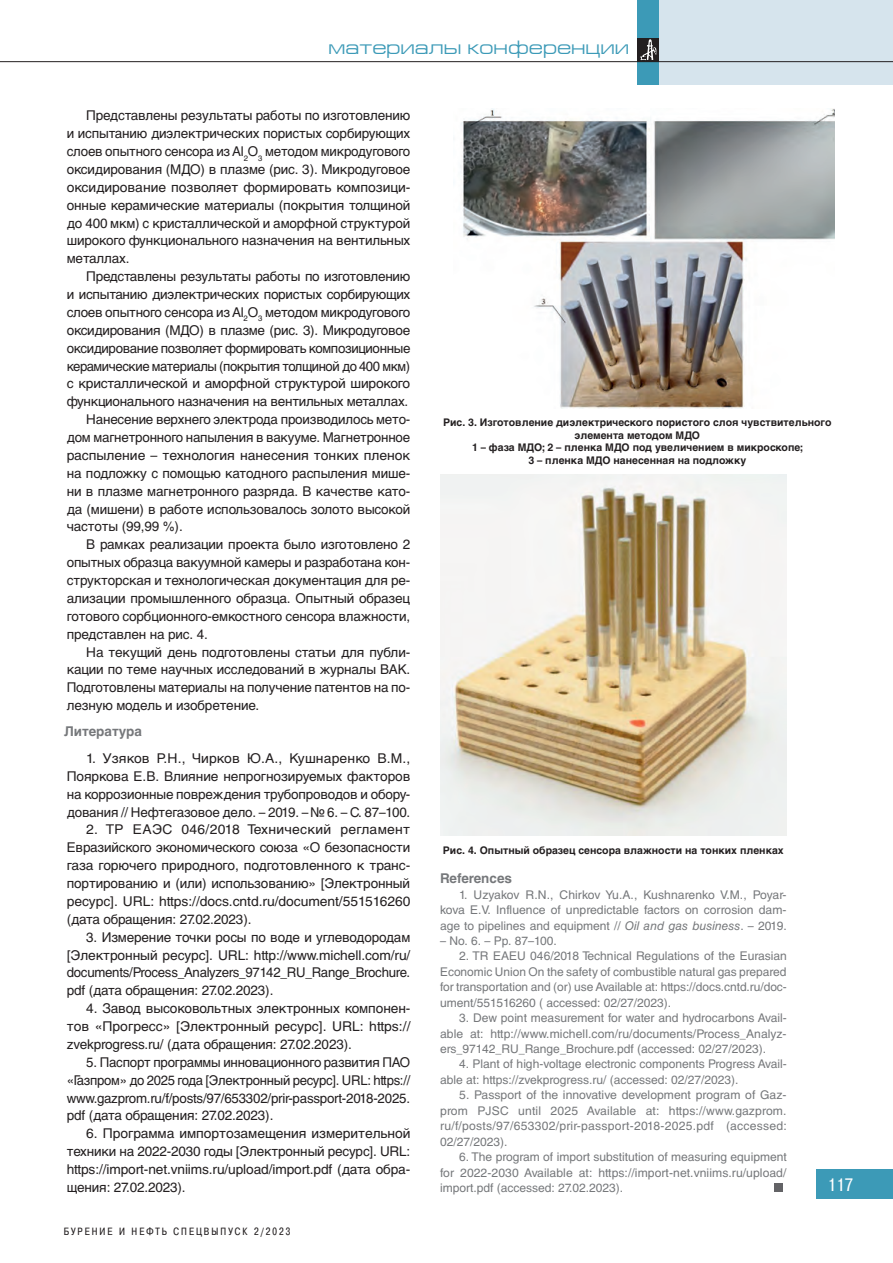
<style>
.page{position:relative;width:893px;height:1263px;background:#fff}
.page>*{position:absolute;margin:0;border:0;box-sizing:border-box;transform-origin:0 0}
.t1{font:19.5px "Europe Ext";color:#3c9ab7}
.t2{font:18px "Pragmatica Cond C";color:#fff}
.t3{font:13.5px/17.9px "Helvetica Cyr Upright";letter-spacing:-.01em;color:#231f20;text-align:justify}
.t4{font:13.5px "Helvetica Cyr Upright";letter-spacing:-.03em;color:#231f20}
.t5{font:700 13.5px "Helvetica Cyr";color:#76787b}
.t6{font:12px/15.5px "Helvetica Cyr Upright";color:#76787b;text-align:justify}
.t7{font:700 10.5px/12.6px "Helvetica Cyr";color:#231f20;text-align:center}
.t8{font:10.5px "Pragmatica Cond C";letter-spacing:.2em;color:#231f20}
.s1{font-family:"Helvetica Cyr Inclined"}
</style>
<div class="page">
<div style="left:638px;top:0;width:255px;height:85px;background:#d6e4ed"></div>
<div style="left:638px;top:0;width:21px;height:85px;background:#3c9ab7"></div>
<div style="left:638px;top:38px;width:21px;height:23px;background:#231f20"></div>
<svg style="left:640px;top:39px;width:17px;height:21px"></svg>
<div style="left:816px;top:1169px;width:77px;height:30px;background:#3c9ab7"></div>
<hr style="left:0;top:61px;width:893px;height:1px;background:#231f20">
<img style="left:460px;top:109px;width:374px;height:299px">
<img style="left:440px;top:475px;width:347px;height:360px">
<div style="left:774px;top:1183px;width:9px;height:9px;background:#636366"></div>
<h1 class="t1" style="left:329px;top:37px;width:302px">материалы конференции</h1>
<p class="t3" style="left:67px;top:107px;width:345px;text-indent:20px">Представлены результаты работы по изготовлению и испытанию диэлектрических пористых сорбирующих слоев опытного сенсора из Al<sub>2</sub>O<sub>3</sub> методом микродугового оксидирования (МДО) в плазме (рис. 3). Микродуговое оксидирование позволяет формировать композици&shy;онные керамические материалы (покрытия толщиной до 400 мкм) с кристаллической и аморфной структурой широкого функционального назначения на вентильных металлах.</p>
<p class="t3" style="left:86px;top:268px;width:326px">Представлены результаты работы по изготовлению</p>
<p class="t3" style="left:67px;top:285px;width:345px">и испытанию диэлектрических пористых сорбирующих</p>
<p class="t3" style="left:67px;top:303px;width:345px">слоев опытного сенсора из Al<sub>2</sub>O<sub>3</sub> методом микродугового</p>
<p class="t3" style="left:67px;top:321px;width:345px">оксидирования (МДО) в плазме (рис. 3). Микродуговое</p>
<p class="t3" style="left:67px;top:339px;width:345px">оксидирование позволяет формировать композиционные</p>
<p class="t4" style="left:67px;top:358px;width:345px">керамические материалы (покрытия толщиной до 400 мкм)</p>
<p class="t3" style="left:67px;top:375px;width:345px">с кристаллической и аморфной структурой широкого</p>
<p class="t3" style="left:67px;top:393px;width:343px">функционального назначения на вентильных металлах.</p>
<p class="t3" style="left:86px;top:411px;width:326px">Нанесение верхнего электрода производилось мето-</p>
<p class="t3" style="left:67px;top:428px;width:345px">дом магнетронного напыления в вакууме. Магнетронное</p>
<p class="t3" style="left:67px;top:446px;width:345px">распыление – технология нанесения тонких пленок</p>
<p class="t3" style="left:67px;top:464px;width:345px">на подложку с помощью катодного распыления мише-</p>
<p class="t3" style="left:67px;top:482px;width:345px">ни в плазме магнетронного разряда. В качестве като-</p>
<p class="t3" style="left:67px;top:500px;width:345px">да (мишени) в работе использовалось золото высокой</p>
<p class="t3" style="left:67px;top:518px;width:118px">частоты (99,99 %).</p>
<p class="t3" style="left:86px;top:536px;width:326px">В рамках реализации проекта было изготовлено 2</p>
<p class="t3" style="left:67px;top:554px;width:345px">опытных образца вакуумной камеры и разработана кон-</p>
<p class="t3" style="left:67px;top:571px;width:345px">структорская и технологическая документация для ре-</p>
<p class="t3" style="left:67px;top:589px;width:345px">ализации промышленного образца. Опытный образец</p>
<p class="t3" style="left:67px;top:607px;width:345px">готового сорбционного-емкостного сенсора влажности,</p>
<p class="t3" style="left:67px;top:625px;width:143px">представлен на рис. 4.</p>
<p class="t3" style="left:86px;top:643px;width:326px">На текущий день подготовлены статьи для публи-</p>
<p class="t3" style="left:67px;top:661px;width:345px">кации по теме научных исследований в журналы ВАК.</p>
<p class="t3" style="left:67px;top:679px;width:345px">Подготовлены материалы на получение патентов на по-</p>
<p class="t3" style="left:67px;top:697px;width:194px">лезную модель и изобретение.</p>
<p class="t5" style="left:64px;top:723px;width:80px">Литература</p>
<p class="t3" style="left:67px;top:749px;width:345px;text-indent:20px">1. Узяков Р.Н., Чирков Ю.А., Кушнаренко В.М., Пояркова Е.В. Влияние непрогнозируемых факторов на коррозионные повреждения трубопроводов и обору&shy;дования // Нефтегазовое дело. – 2019. – № 6. – С. 87–100.</p>
<p class="t3" style="left:67px;top:821px;width:345px;text-indent:20px">2. ТР ЕАЭС 046/2018 Технический регламент Евразийского экономического союза «О безопасности газа горючего природного, подготовленного к транс&shy;портированию и (или) использованию» [Электронный ресурс]. URL: https://docs.cntd.ru/document/551516260 (дата обращения: 27.02.2023).</p>
<p class="t3" style="left:67px;top:928px;width:345px;text-indent:19px">3. Измерение точки росы по воде и углеводородам [Электронный ресурс]. URL: http://www.michell.com/ru/ documents/Process_Analyzers_97142_RU_Range_Brochure. pdf (дата обращения: 27.02.2023).</p>
<p class="t3" style="left:67px;top:1000px;width:345px;text-indent:20px">4. Завод высоковольтных электронных компонен&shy;тов «Прогресс» [Электронный ресурс]. URL: https:// zvekprogress.ru/ (дата обращения: 27.02.2023).</p>
<p class="t3" style="left:67px;top:1053px;width:345px;text-indent:20px">5. Паспорт программы инновационного развития ПАО «Газпром» до 2025 года [Электронный ресурс]. URL: https:// www.gazprom.ru/f/posts/97/653302/prir-passport-2018-2025. pdf (дата обращения: 27.02.2023).</p>
<p class="t3" style="left:67px;top:1125px;width:345px;text-indent:20px">6. Программа импортозамещения измерительной техники на 2022-2030 годы [Электронный ресурс]. URL: https://import-net.vniims.ru/upload/import.pdf (дата обра&shy;щения: 27.02.2023).</p>
<p class="t8" style="left:64px;top:1226px;width:228px">БУРЕНИЕ И НЕФТЬ СПЕЦВЫПУСК 2/2023</p>
<p class="t7" style="left:443px;top:416px;width:390px">Рис. 3. Изготовление диэлектрического пористого слоя чувствительного элемента методом МДО<br>1 – фаза МДО; 2 – пленка МДО под увеличением в микроскопе;<br>3 – пленка МДО нанесенная на подложку</p>
<p class="t7" style="left:443px;top:844px;width:342px">Рис. 4. Опытный образец сенсора влажности на тонких пленках</p>
<p class="t5" style="left:440px;top:871px;width:73px">References</p>
<p class="t6" style="left:440px;top:887px;width:348px;text-indent:19px">1. Uzyakov R.N., Chirkov Yu.A., Kushnarenko V.M., Poyar&shy;kova E.V. Influence of unpredictable factors on corrosion dam&shy;age to pipelines and equipment // <span class="s1">Oil and gas business</span>. – 2019.</p>
<p class="t6" style="left:440px;top:933px;width:118px">– No. 6. – Pp. 87–100.</p>
<p class="t6" style="left:440px;top:948px;width:348px;text-indent:19px">2. TR EAEU 046/2018 Technical Regulations of the Eurasian Economic Union On the safety of combustible natural gas prepared for transportation and (or) use Available at: https://docs.cntd.ru/doc&shy;ument/551516260 ( accessed: 02/27/2023).</p>
<p class="t6" style="left:440px;top:1010px;width:348px;text-indent:19px">3. Dew point measurement for water and hydrocarbons Avail&shy;able at: http://www.michell.com/ru/documents/Process_Analyz&shy;ers_97142_RU_Range_Brochure.pdf (accessed: 02/27/2023).</p>
<p class="t6" style="left:440px;top:1056px;width:348px;text-indent:19px">4. Plant of high-voltage electronic components Progress Avail&shy;able at: https://zvekprogress.ru/ (accessed: 02/27/2023).</p>
<p class="t6" style="left:440px;top:1087px;width:348px;text-indent:19px">5. Passport of the innovative development program of Gaz&shy;prom PJSC until 2025 Available at: https://www.gazprom. ru/f/posts/97/653302/prir-passport-2018-2025.pdf (accessed:<br>02/27/2023).</p>
<p class="t6" style="left:440px;top:1149px;width:348px;text-indent:19px">6. The program of import substitution of measuring equipment for 2022-2030 Available at: https://import-net.vniims.ru/upload/ import.pdf (accessed: 27.02.2023).</p>
<h2 class="t2" style="left:828px;top:1175px;width:27px">117</h2>
</div>
